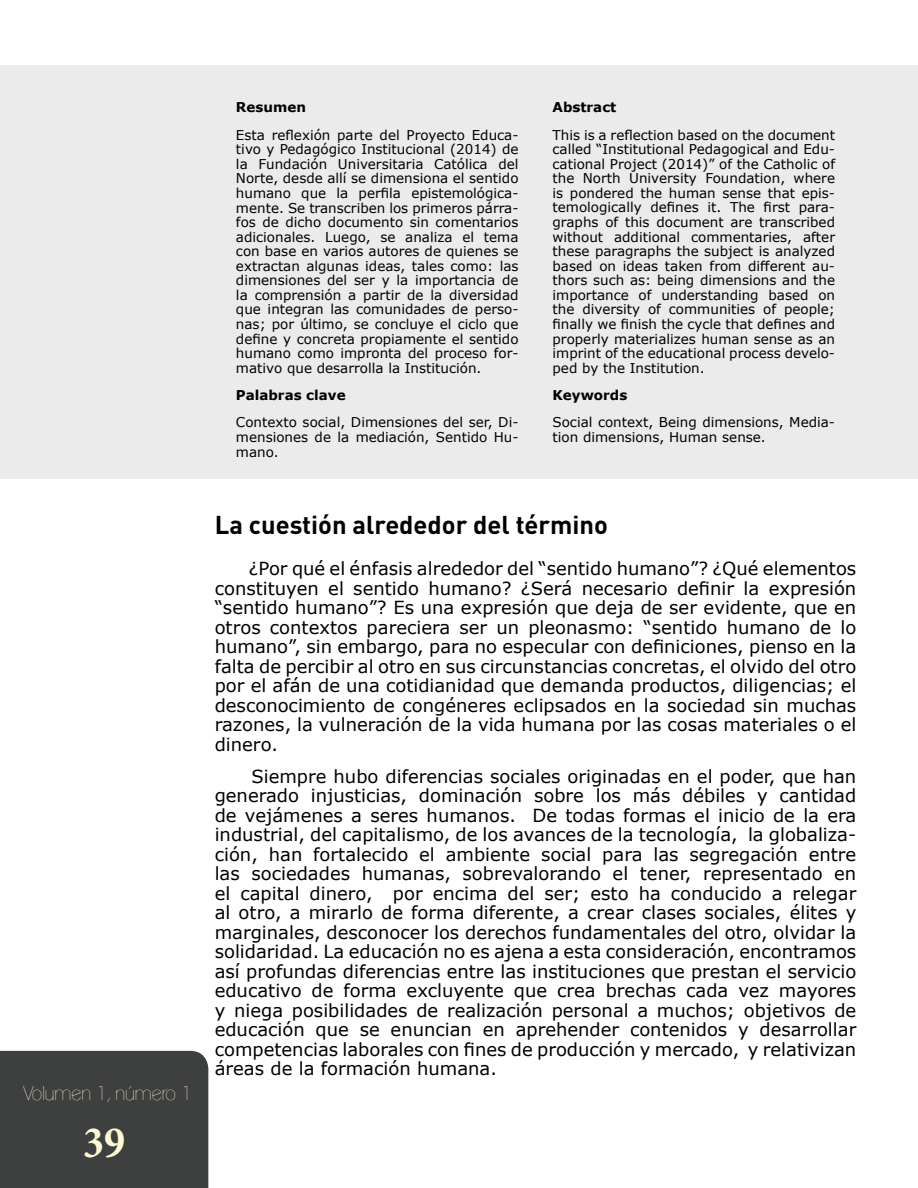
<style>
.page{position:relative;width:918px;height:1188px;background:#fff}
.page>*{position:absolute;margin:0;border:0;box-sizing:border-box;transform-origin:0 0}
.t1{font:700 condensed 45px "Minion Pro";color:#fef9d3}
.t2{font:700 25.5px "DIN Pro";color:#000}
.t3{font:100 19.5px "Clemente P Daa";color:#fef9d3}
.t4{font:18px/19.5px "Verdana";color:#000;text-align:justify}
.t5{font:13.5px/14.5px "Verdana";color:#000;text-align:justify}
.t6{font:700 13.5px "Verdana";color:#000}
</style>
<div class="page">
<div style="left:0;top:66px;width:918px;height:413px;background:#eaebea"></div>
<div style="left:0;top:1050px;width:208px;height:138px;background:#3e3f3f"></div>
<p class="t3" style="left:23px;top:1082px;width:171px">Volumen 1, número 1</p>
<h1 class="t1" style="left:83px;top:1112px;width:43px">39</h1>
<p class="t6" style="left:236px;top:98px;width:71px">Resumen</p>
<p class="t5" style="left:236px;top:127px;width:284px">Esta reflexión parte del Proyecto Educa&shy;tivo y Pedagógico Institucional (2014) de la Fundación Universitaria Católica del Norte, desde allí se dimensiona el sentido humano que la perfila epistemológica&shy;mente. Se transcriben los primeros párra&shy;fos de dicho documento sin comentarios adicionales. Luego, se analiza el tema con base en varios autores de quienes se extractan algunas ideas, tales como: las dimensiones del ser y la importancia de la comprensión a partir de la diversidad que integran las comunidades de perso&shy;nas; por último, se concluye el ciclo que define y concreta propiamente el sentido humano como impronta del proceso for&shy;mativo que desarrolla la Institución.</p>
<p class="t6" style="left:236px;top:386px;width:111px">Palabras clave</p>
<p class="t5" style="left:236px;top:415px;width:284px">Contexto social, Dimensiones del ser, Di&shy;mensiones de la mediación, Sentido Hu&shy;mano.</p>
<p class="t6" style="left:553px;top:98px;width:65px">Abstract</p>
<p class="t5" style="left:553px;top:127px;width:284px">This is a reflection based on the document called “Institutional Pedagogical and Edu&shy;cational Project (2014)” of the Catholic of the North University Foundation, where is pondered the human sense that epis&shy;temologically defines it. The first para&shy;graphs of this document are transcribed without additional commentaries, after these paragraphs the subject is analyzed based on ideas taken from different au&shy;thors such as: being dimensions and the importance of understanding based on the diversity of communities of people; finally we finish the cycle that defines and properly materializes human sense as an imprint of the educational process develo&shy;ped by the Institution.</p>
<p class="t6" style="left:553px;top:386px;width:76px">Keywords</p>
<p class="t5" style="left:553px;top:415px;width:284px">Social context, Being dimensions, Media&shy;tion dimensions, Human sense.</p>
<h2 class="t2" style="left:215px;top:508px;width:395px">La cuestión alrededor del término</h2>
<p class="t4" style="left:215px;top:559px;width:643px;text-indent:34px">¿Por qué el énfasis alrededor del “sentido humano”? ¿Qué elementos constituyen el sentido humano? ¿Será necesario definir la expresión “sentido humano”? Es una expresión que deja de ser evidente, que en otros contextos pareciera ser un pleonasmo: “sentido humano de lo humano”, sin embargo, para no especular con definiciones, pienso en la falta de percibir al otro en sus circunstancias concretas, el olvido del otro por el afán de una cotidianidad que demanda productos, diligencias; el desconocimiento de congéneres eclipsados en la sociedad sin muchas razones, la vulneración de la vida humana por las cosas materiales o el dinero.</p>
<p class="t4" style="left:215px;top:766px;width:643px;text-indent:37px">Siempre hubo diferencias sociales originadas en el poder, que han generado injusticias, dominación sobre los más débiles y cantidad de vejámenes a seres humanos. De todas formas el inicio de la era industrial, del capitalismo, de los avances de la tecnología, la globaliza&shy;ción, han fortalecido el ambiente social para las segregación entre las sociedades humanas, sobrevalorando el tener, representado en el capital dinero, por encima del ser; esto ha conducido a relegar al otro, a mirarlo de forma diferente, a crear clases sociales, élites y marginales, desconocer los derechos fundamentales del otro, olvidar la solidaridad. La educación no es ajena a esta consideración, encontramos así profundas diferencias entre las instituciones que prestan el servicio educativo de forma excluyente que crea brechas cada vez mayores y niega posibilidades de realización personal a muchos; objetivos de educación que se enuncian en aprehender contenidos y desarrollar competencias laborales con fines de producción y mercado, y relativizan áreas de la formación humana.</p>
</div>
